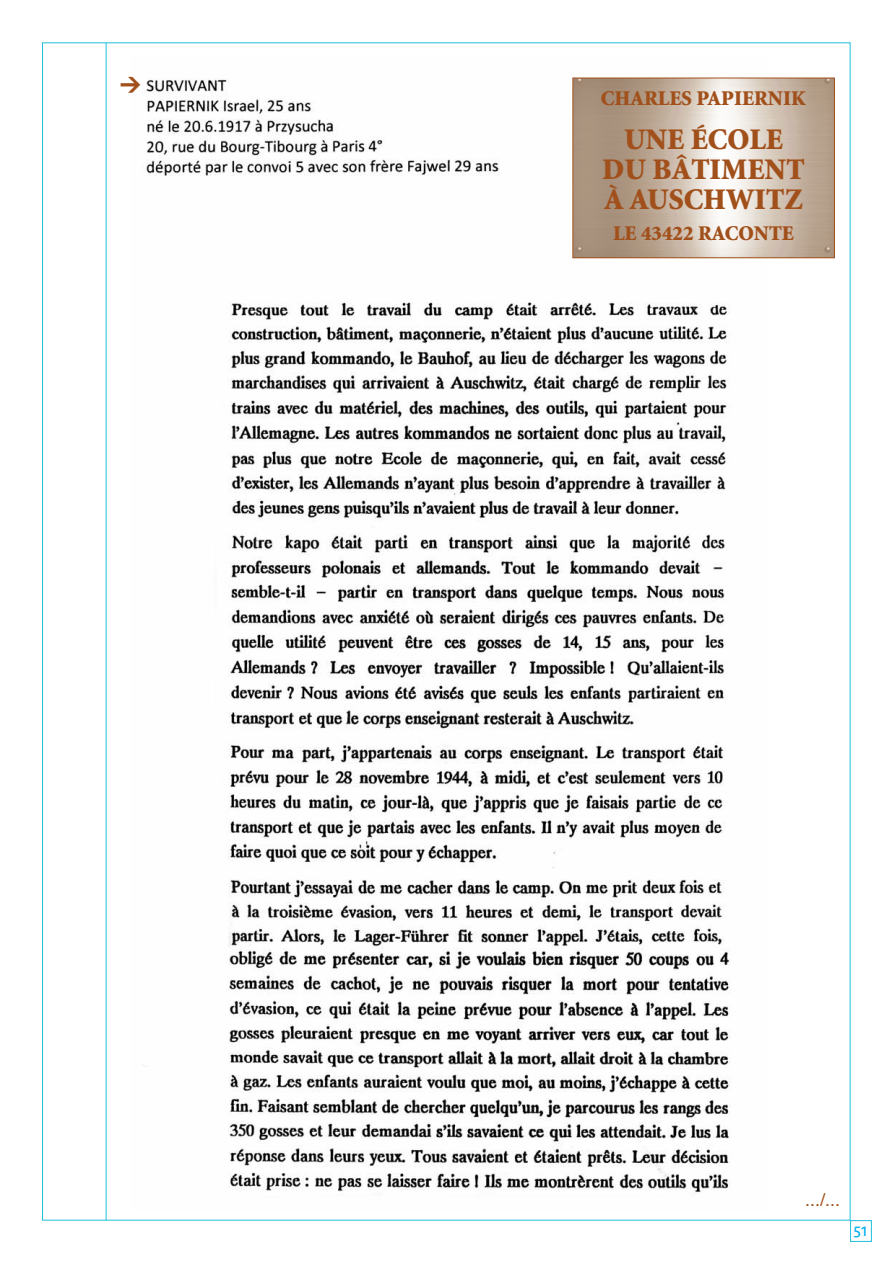
<style>
.page{position:relative;width:893px;height:1263px;background:#fff}
.page>*{position:absolute;margin:0;border:0;box-sizing:border-box;transform-origin:0 0}
.t1{font:900 30px/30px "Minion";color:#a1501b;text-align:center}
.t2{font:900 21px "Minion";color:#a1501b}
.t3{font:900 21px "DIN";color:#a1501b}
.t4{font:18px "Helvetica";color:#a1501b}
.t5{font:15px "Bienvenue";color:#00aeef}
</style>
<div class="page">
<img style="left:142px;top:77px;width:624px;height:1117px">
<hr style="left:106px;top:43px;width:1px;height:1177px;background:#20c0db">
<div style="left:850px;top:1220px;width:21px;height:22px;border:1px solid #20c0db"></div>
<img style="left:575px;top:80px;width:258px;height:176px">
<div style="left:573px;top:78px;width:262px;height:180px;border:1px solid #a1501b"></div>
<p class="t3" style="left:120px;top:76px;width:23px">&gt;</p>
<p class="t2" style="left:601px;top:90px;width:207px">CHARLES PAPIERNIK</p>
<h1 class="t1" style="left:602px;top:127px;width:204px">UNE ÉCOLE<br>DU BÂTIMENT<br>À AUSCHWITZ</h1>
<p class="t2" style="left:613px;top:225px;width:182px">LE 43422 RACONTE</p>
<p class="t4" style="left:805px;top:1193px;width:37px">.../...</p>
<p class="t5" style="left:853px;top:1223px;width:16px">51</p>
</div>
